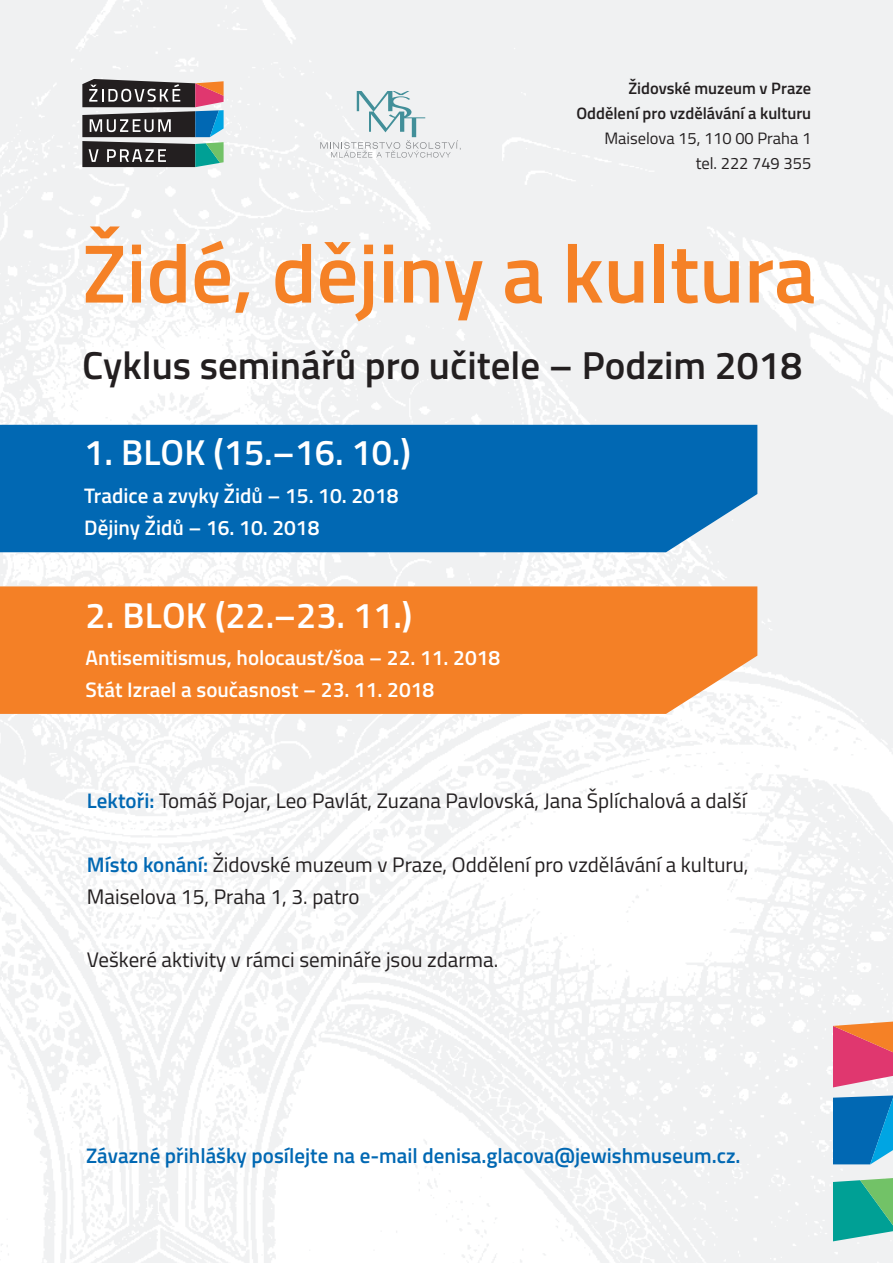
<style>
.page{position:relative;width:893px;height:1263px;background:#fff}
.page>*{position:absolute;margin:0;border:0;box-sizing:border-box;transform-origin:0 0}
.t1{font:600 82.8px "Titillium Web";color:#f58126}
.t2{font:600 39px "Titillium Web";color:#231f20}
.t3{font:600 36px "Titillium Web";color:#fff}
.t4{font:21px/32px "Titillium Web";color:#231f20}
.t5{font:600 21px/32px "Titillium Web";color:#fff}
.t6{font:600 21px "Titillium Web";color:#0168b3}
.t7{font:600 16.5px/25px "Titillium Web";color:#231f20;text-align:right}
.t8{font:16.5px/25px "Titillium Web";color:#231f20;text-align:right}
.s1{font-weight:600;color:#0168b3}
</style>
<div class="page">
<div style="left:0;top:425px;width:757px;height:127px;background:#0168b3"></div>
<div style="left:0;top:586px;width:757px;height:128px;background:#f48026"></div>
<svg style="left:82px;top:79px;width:142px;height:88px"></svg>
<svg style="left:833px;top:1095px;width:60px;height:69px;background:#0f79bd"></svg>
<svg style="left:833px;top:1177px;width:60px;height:64px;background:#34b097"></svg>
<svg style="left:833px;top:1021px;width:60px;height:66px;background:#e75f6e"></svg>
<svg style="left:320px;top:91px;width:141px;height:67px"></svg>
<p class="t7" style="left:576px;top:75px;width:236px">Židovské muzeum v Praze<br>Oddělení pro vzdělávání a kulturu</p>
<p class="t8" style="left:604px;top:126px;width:208px">Maiselova 15, 110 00 Praha 1 tel. 222 749 355</p>
<h1 class="t1" style="left:82px;top:209px;width:735px">Židé, dějiny a kultura</h1>
<h2 class="t2" style="left:82px;top:335px;width:721px">Cyklus seminářů pro učitele – Podzim 2018</h2>
<h3 class="t3" style="left:84px;top:424px;width:328px">1. BLOK (15.–16. 10.)</h3>
<p class="t5" style="left:84px;top:479px;width:316px">Tradice a zvyky Židů – 15. 10. 2018<br>Dějiny Židů – 16. 10. 2018</p>
<h3 class="t3" style="left:86px;top:587px;width:328px">2. BLOK (22.–23. 11.)</h3>
<p class="t5" style="left:86px;top:641px;width:416px">Antisemitismus, holocaust/šoa – 22. 11. 2018<br>Stát Izrael a současnost – 23. 11. 2018</p>
<p class="t4" style="left:87px;top:784px;width:661px"><span class="s1">Lektoři:</span> Tomáš Pojar, Leo Pavlát, Zuzana Pavlovská, Jana Šplíchalová a další</p>
<p class="t4" style="left:87px;top:848px;width:663px"><span class="s1">Místo konání:</span> Židovské muzeum v Praze, Oddělení pro vzdělávání a kulturu,<br>Maiselova 15, Praha 1, 3. patro</p>
<p class="t4" style="left:87px;top:944px;width:413px">Veškeré aktivity v rámci semináře jsou zdarma.</p>
<p class="t6" style="left:86px;top:1139px;width:656px">Závazné přihlášky posílejte na e-mail denisa.glacova@jewishmuseum.cz.</p>
</div>
